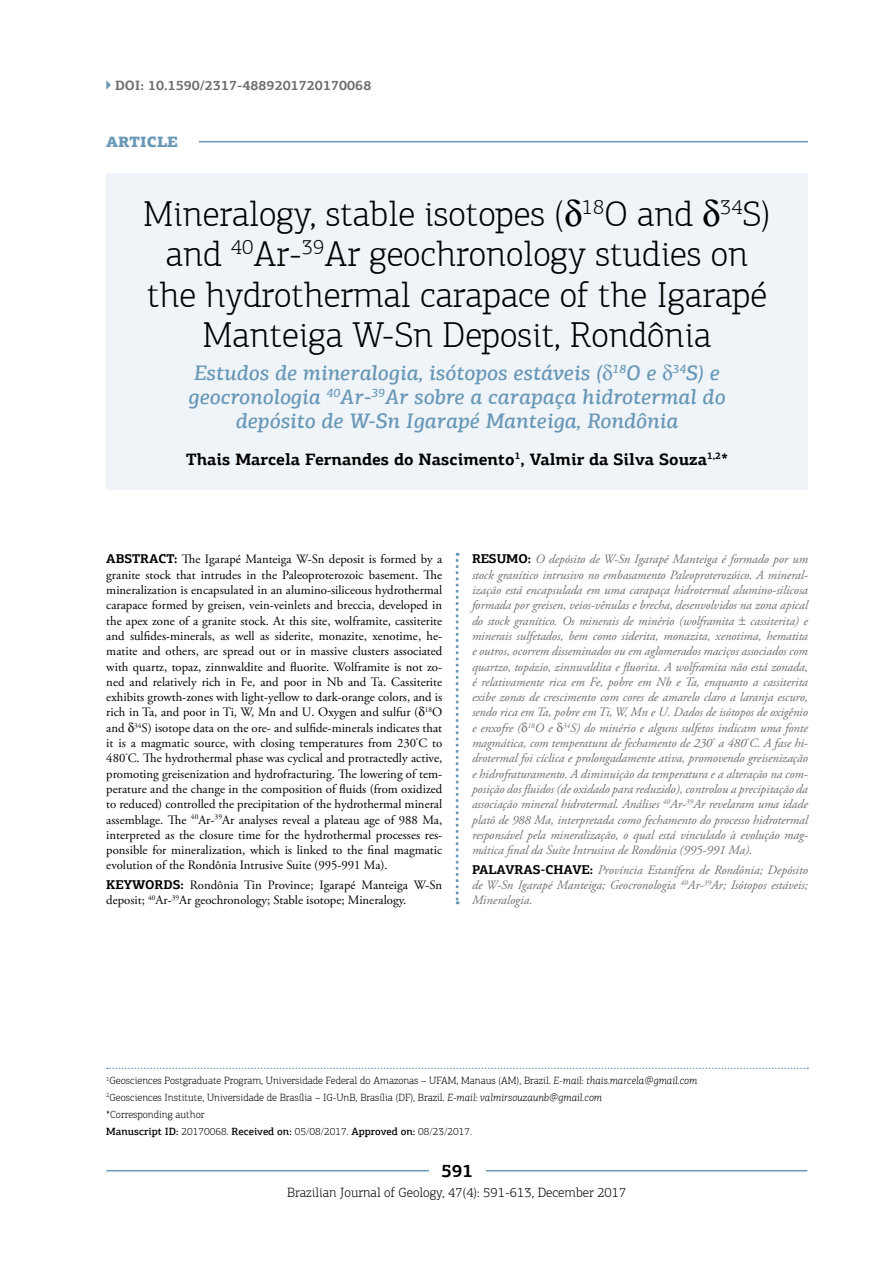
<style>
.page{position:relative;width:893px;height:1263px;background:#fff}
.page>*{position:absolute;margin:0;border:0;box-sizing:border-box;transform-origin:0 0}
.t1{font:300 36px/40.5px "PF Agora Slab Pro";color:#000;text-align:center}
.t2{font:italic 500 21px/24px "PF Agora Slab Pro";color:#6a98b7;text-align:center}
.t3{font:700 18px "PF Agora Slab Pro";color:#000}
.t4{font:700 16.5px "PF Agora Slab Pro";color:#000}
.t5{font:900 15px "PF Agora Slab Pro";color:#6a98b7}
.t6{font:300 13.5px "PF Agora Slab Pro";color:#000}
.t7{font:700 13.5px "PF Agora Slab Pro";color:#706f6f}
.t8{font:italic 12.75px/15.3px "Adobe Garamond Pro";letter-spacing:-.005em;color:#706f6f;text-align:justify}
.t9{font:12.75px/15.3px "Adobe Garamond Pro";color:#000;text-align:justify}
.t10{font:300 10.5px/16.8px "PF Agora Slab Pro";color:#000}
.s1{font-family:"PF Agora Slab Pro";font-weight:700}
.s2{font-family:"PF Agora Slab Pro";font-weight:700;font-style:normal;color:#000}
.s3{font-style:italic}
.s4{font-weight:500}
</style>
<div class="page">
<svg style="left:107px;top:1068px;width:701px;height:1px"></svg>
<svg style="left:456px;top:553px;width:3px;height:351px"></svg>
<div style="left:106px;top:173px;width:702px;height:317px;background:#eff4f8"></div>
<svg style="left:106px;top:80px;width:5px;height:10px"></svg>
<hr style="left:106px;top:141px;width:702px;height:1px;background:#6a98b7">
<div style="left:106px;top:128px;width:93px;height:28px;background:#fff"></div>
<hr style="left:106px;top:1170px;width:701px;height:1px;background:#6a98b7">
<div style="left:429px;top:1163px;width:56px;height:15px;background:#fff"></div>
<p class="t7" style="left:115px;top:77px;width:258px">DOI: 10.1590/2317-4889201720170068</p>
<p class="t5" style="left:106px;top:132px;width:73px">ARTICLE</p>
<h1 class="t1" style="left:144px;top:193px;width:629px">Mineralogy, stable isotopes ( <sup>18</sup>O and <sup>34</sup>S) and <sup>40</sup>Ar-<sup>39</sup>Ar geochronology studies on the hydrothermal carapace of the Igarapé Manteiga W-Sn Deposit, Rondônia</h1>
<h2 class="t2" style="left:189px;top:360px;width:538px">Estudos de mineralogia, isótopos estáveis ( <sup>18</sup>O e <sup>34</sup>S) e geocronologia <sup>40</sup>Ar-<sup>39</sup>Ar sobre a carapaça hidrotermal do depósito de W-Sn Igarapé Manteiga, Rondônia</h2>
<p class="t4" style="left:186px;top:448px;width:543px">Thais Marcela Fernandes do Nascimento<sup>1</sup>, Valmir da Silva Souza<sup>1,2</sup>*</p>
<p class="t9" style="left:106px;top:552px;width:337px"><span class="s1">ABSTRACT:</span> The Igarapé Manteiga W-Sn deposit is formed by a granite stock that intrudes in the Paleoproterozoic basement. The mineralization is encapsulated in an alumino-siliceous hydrothermal carapace formed by greisen, vein-veinlets and breccia, developed in the apex zone of a granite stock. At this site, wolframite, cassiterite and sulfides-minerals, as well as siderite, monazite, xenotime, he&shy;matite and others, are spread out or in massive clusters associated with quartz, topaz, zinnwaldite and fluorite. Wolframite is not zo&shy;ned and relatively rich in Fe, and poor in Nb and Ta. Cassiterite exhibits growth-zones with light-yellow to dark-orange colors, and is rich in Ta, and poor in Ti, W, Mn and U. Oxygen and sulfur ( <sup>18</sup>O and <sup>34</sup>S) isotope data on the ore- and sulfide-minerals indicates that it is a magmatic source, with closing temperatures from 230<sup>°</sup>C to 480<sup>°</sup>C. The hydrothermal phase was cyclical and protractedly active, promoting greisenization and hydrofracturing. The lowering of tem&shy;perature and the change in the composition of fluids (from oxidized to reduced) controlled the precipitation of the hydrothermal mineral assemblage. The <sup>40</sup>Ar-<sup>39</sup>Ar analyses reveal a plateau age of 988 Ma, interpreted as the closure time for the hydrothermal processes res&shy;ponsible for mineralization, which is linked to the final magmatic evolution of the Rondônia Intrusive Suite (995-991 Ma).</p>
<p class="t9" style="left:106px;top:878px;width:337px"><span class="s1">KEYWORDS:</span> Rondônia Tin Province; Igarapé Manteiga W-Sn deposit; <sup>40</sup>Ar-<sup>39</sup>Ar geochronology; Stable isotope; Mineralogy.</p>
<p class="t8" style="left:472px;top:552px;width:337px"><span class="s2">RESUMO:</span> O depósito de W-Sn Igarapé Manteiga é formado por um stock granítico intrusivo no embasamento Paleoproterozóico. A mineral&shy;ização está encapsulada em uma carapaça hidrotermal alumino-silicosa formada por greisen, veios-vênulas e brecha, desenvolvidos na zona apical do stock granítico. Os minerais de minério (wolframita</p>
<p class="t8" style="left:472px;top:613px;width:337px;text-indent:278px">cassiterita) e minerais sulfetados, bem como siderita, monazita, xenotima, hematita e outros, ocorrem disseminados ou em aglomerados maciços associados com quartzo, topázio, zinnwaldita e fluorita. A wolframita não está zonada, é relativamente rica em Fe, pobre em Nb e Ta, enquanto a cassiterita exibe zonas de crescimento com cores de amarelo claro a laranja escuro, sendo rica em Ta, pobre em Ti, W, Mn e U. Dados de isótopos de oxigênio e enxofre ( <sup>18</sup>O e <sup>34</sup>S) do minério e alguns sulfetos indicam uma fonte magmática, com temperatura de fechamento de 230<sup>°</sup> a 480<sup>°</sup>C. A fase hi&shy;drotermal foi cíclica e prolongadamente ativa, promovendo greisenização e hidrofraturamento. A diminuição da temperatura e a alteração na com&shy;posição dos fluidos (de oxidado para reduzido), controlou a precipitação da associação mineral hidrotermal. Análises <sup>40</sup>Ar-<sup>39</sup>Ar revelaram uma idade platô de 988 Ma, interpretada como fechamento do processo hidrotermal responsável pela mineralização, o qual está vinculado à evolução mag&shy;mática final da Suíte Intrusiva de Rondônia (995-991 Ma).</p>
<p class="t8" style="left:472px;top:862px;width:337px"><span class="s2">PALAVRAS-CHAVE:</span> Província Estanífera de Rondônia; Depósito de W-Sn Igarapé Manteiga; Geocronologia <sup>40</sup>Ar-<sup>39</sup>Ar; Isótopos estáveis; Mineralogia.</p>
<p class="t10" style="left:106px;top:1072px;width:593px"><sup>1</sup>Geosciences Postgraduate Program, Universidade Federal do Amazonas – UFAM, Manaus (AM), Brazil. <span class="s3">E-mail: thais.marcela@gmail.com </span><sup>2</sup>Geosciences Institute, Universidade de Brasília – IG-UnB, Brasília (DF), Brazil. <span class="s3">E-mail: valmirsouzaunb@gmail.com<br></span>*Corresponding author<br><span class="s4">Manuscript ID:</span> 20170068. <span class="s4">Received on:</span> 05/08/2017. <span class="s4">Approved on:</span> 08/23/2017.</p>
<h3 class="t3" style="left:441px;top:1160px;width:34px">591</h3>
<p class="t6" style="left:287px;top:1184px;width:341px">Brazilian Journal of Geology, 47(4): 591-613, December 2017</p>
</div>
